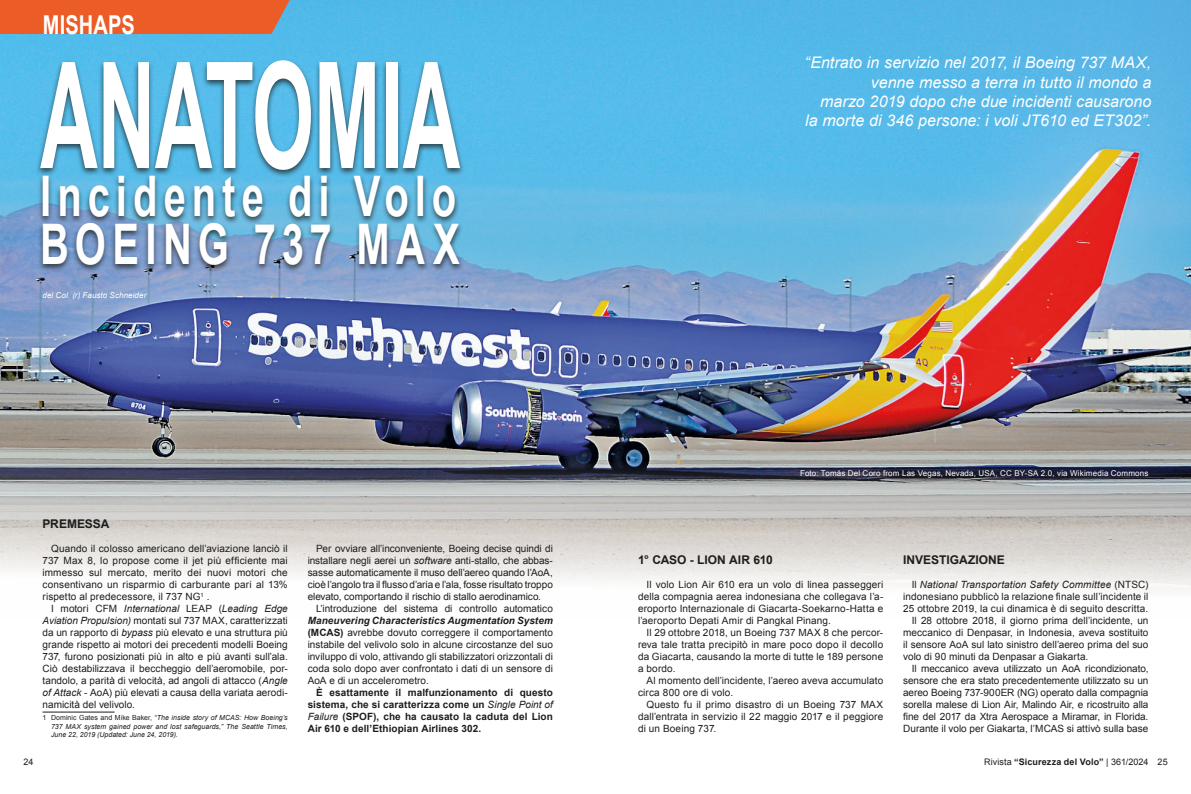
<style>
.page{position:relative;width:1191px;height:794px;background:#fff}
.page>*{position:absolute;margin:0;border:0;box-sizing:border-box;transform-origin:0 0}
.t1{font:700 148px "Arial";letter-spacing:-.005em;color:#fff;scale:.54 1}
.t2{font:700 56px/48px "Arial";letter-spacing:.15em;color:#fff;scale:.71 1}
.t3{font:700 26px "Arial";letter-spacing:.01em;color:#fff;scale:.77 1}
.t4{font:italic 16px/19.2px "Arial";letter-spacing:.005em;color:#fff;text-align:right}
.t5{font:700 12px "Arial";color:#1d1d1b}
.t6{font:10px "Arial";letter-spacing:.005em;color:#1d1d1b}
.t7{font:700 10px "Arial";letter-spacing:.01em;color:#1d1d1b}
.t8{font:italic 10px "Arial";letter-spacing:.01em;color:#1d1d1b}
.t9{font:italic 700 10px "Arial";letter-spacing:.005em;color:#1d1d1b}
.t10{font:700 9px "Arial";letter-spacing:.01em;color:#1d1d1b}
.t11{font:9px "Arial";color:#1d1d1b}
.t12{font:8px "Arial";letter-spacing:.02em;color:#fff}
.t13{font:italic 8px "Arial";letter-spacing:.01em;color:#fff}
.t14{font:italic 7px/8.4px "Arial";letter-spacing:.005em;color:#1d1d1b;text-align:justify}
.s1{font-style:normal}
.s2{font-style:italic}
.s3{font-weight:700}
.s4{font-weight:400;font-style:italic}
.s5{font-weight:400}
</style>
<div class="page">
<img style="left:0;top:0;width:1191px;height:591px">
<hr style="left:43px;top:711px;width:72px;height:1px;background:#1d1d1b">
<div style="left:35px;top:58px;width:430px;height:215px;background:#1d1d1b;opacity:.75"></div>
<div style="left:0;top:0;width:301px;height:34px;background:#eb5c26"></div>
<p class="t3" style="left:43px;top:8px;width:121px">MISHAPS</p>
<p class="t1" style="left:40px;top:19px;width:779px">ANATOMIA</p>
<p class="t2" style="left:40px;top:174px;width:592px">Incidente di Volo<br>BOEING 737 MAX</p>
<p class="t13" style="left:43px;top:290px;width:105px">del Col. (r) Fausto Schneider</p>
<p class="t5" style="left:43px;top:516px;width:68px">PREMESSA</p>
<p class="t6" style="left:51px;top:542px;width:238px">Quando il colosso americano dell’aviazione lanciò il</p>
<p class="t6" style="left:43px;top:554px;width:247px">737 Max 8, lo propose come il jet più efficiente mai</p>
<p class="t6" style="left:43px;top:566px;width:247px">immesso sul mercato, merito dei nuovi motori che</p>
<p class="t6" style="left:43px;top:578px;width:247px">consentivano un risparmio di carburante pari al 13%</p>
<p class="t6" style="left:43px;top:590px;width:168px">rispetto al predecessore, il 737 NG<sup>1</sup> .</p>
<p class="t8" style="left:51px;top:602px;width:238px"><span class="s1">I motori CFM</span> International <span class="s1">LEAP (</span>Leading Edge</p>
<p class="t6" style="left:43px;top:614px;width:247px"><span class="s2">Aviation Propulsion)</span> montati sul 737 MAX, caratterizzati</p>
<p class="t6" style="left:43px;top:626px;width:247px">da un rapporto di <span class="s2">bypass</span> più elevato e una struttura più</p>
<p class="t6" style="left:43px;top:638px;width:247px">grande rispetto ai motori dei precedenti modelli Boeing</p>
<p class="t6" style="left:43px;top:650px;width:247px">737, furono posizionati più in alto e più avanti sull’ala.</p>
<p class="t6" style="left:43px;top:662px;width:247px">Ciò destabilizzava il beccheggio dell’aeromobile, por-</p>
<p class="t6" style="left:43px;top:674px;width:247px">tandolo, a parità di velocità, ad angoli di attacco (<span class="s2">Angle</span></p>
<p class="t6" style="left:43px;top:686px;width:247px"><span class="s2">of Attack</span> - AoA) più elevati a causa della variata aerodi-</p>
<p class="t6" style="left:43px;top:698px;width:94px">namicità del velivolo.</p>
<p class="t14" style="left:51px;top:714px;width:238px;text-indent:-9px"><span class="s1">1 Dominic Gates and Mike Baker, “</span>The inside story of MCAS: How Boeing’s 737 MAX system gained power and lost safeguards,” The Seattle Times, June 22, 2019 (Updated: June 24, 2019)<span class="s1">.</span></p>
<p class="t6" style="left:316px;top:542px;width:238px">Per ovviare all’inconveniente, Boeing decise quindi di</p>
<p class="t6" style="left:308px;top:554px;width:247px">installare negli aerei un <span class="s2">software</span> anti-stallo, che abbas-</p>
<p class="t6" style="left:308px;top:566px;width:247px">sasse automaticamente il muso dell’aereo quando l’AoA,</p>
<p class="t6" style="left:308px;top:578px;width:247px">cioè l’angolo tra il flusso d’aria e l’ala, fosse risultato troppo</p>
<p class="t6" style="left:308px;top:590px;width:235px">elevato, comportando il rischio di stallo aerodinamico.</p>
<p class="t6" style="left:316px;top:602px;width:238px">L’introduzione del sistema di controllo automatico</p>
<p class="t9" style="left:308px;top:614px;width:247px">Maneuvering Characteristics Augmentation System</p>
<p class="t6" style="left:308px;top:626px;width:247px"><span class="s3">(MCAS)</span> avrebbe dovuto correggere il comportamento</p>
<p class="t6" style="left:308px;top:638px;width:247px">instabile del velivolo solo in alcune circostanze del suo</p>
<p class="t6" style="left:308px;top:650px;width:247px">inviluppo di volo, attivando gli stabilizzatori orizzontali di</p>
<p class="t6" style="left:308px;top:662px;width:247px">coda solo dopo aver confrontato i dati di un sensore di</p>
<p class="t6" style="left:308px;top:674px;width:123px">AoA e di un accelerometro.</p>
<p class="t7" style="left:316px;top:686px;width:238px">È esattamente il malfunzionamento di questo</p>
<p class="t7" style="left:308px;top:698px;width:247px">sistema, che si caratterizza come un <span class="s4">Single Point of</span></p>
<p class="t7" style="left:308px;top:710px;width:247px"><span class="s4">Failure</span> (SPOF), che ha causato la caduta del Lion</p>
<p class="t7" style="left:308px;top:722px;width:175px">Air 610 e dell’Ethiopian Airlines 302.</p>
<p class="t4" style="left:804px;top:53px;width:348px">“Entrato in servizio nel 2017, il Boeing 737 MAX, venne messo a terra in tutto il mondo a<br>marzo 2019 dopo che due incidenti causarono la morte di 346 persone: i voli JT610 ed ET302”.</p>
<p class="t12" style="left:800px;top:467px;width:350px">Foto: Tomás Del Coro from Las Vegas, Nevada, USA, CC BY-SA 2.0, via Wikimedia Commons</p>
<p class="t5" style="left:638px;top:552px;width:136px">1° CASO - LION AIR 610</p>
<p class="t6" style="left:646px;top:578px;width:238px">Il volo Lion Air 610 era un volo di linea passeggeri</p>
<p class="t6" style="left:638px;top:590px;width:247px">della compagnia aerea indonesiana che collegava l’a-</p>
<p class="t6" style="left:638px;top:602px;width:247px">eroporto Internazionale di Giacarta-Soekarno-Hatta e</p>
<p class="t6" style="left:638px;top:614px;width:194px">l’aeroporto Depati Amir di Pangkal Pinang.</p>
<p class="t6" style="left:646px;top:626px;width:238px">Il 29 ottobre 2018, un Boeing 737 MAX 8 che percor-</p>
<p class="t6" style="left:638px;top:638px;width:247px">reva tale tratta precipitò in mare poco dopo il decollo</p>
<p class="t6" style="left:638px;top:650px;width:247px">da Giacarta, causando la morte di tutte le 189 persone</p>
<p class="t6" style="left:638px;top:662px;width:39px">a bordo.</p>
<p class="t6" style="left:646px;top:674px;width:238px">Al momento dell’incidente, l’aereo aveva accumulato</p>
<p class="t6" style="left:638px;top:686px;width:97px">circa 800 ore di volo.</p>
<p class="t6" style="left:646px;top:698px;width:238px">Questo fu il primo disastro di un Boeing 737 MAX</p>
<p class="t6" style="left:638px;top:710px;width:247px">dall’entrata in servizio il 22 maggio 2017 e il peggiore</p>
<p class="t6" style="left:638px;top:722px;width:80px">di un Boeing 737.</p>
<p class="t5" style="left:903px;top:552px;width:103px">INVESTIGAZIONE</p>
<p class="t8" style="left:911px;top:578px;width:238px"><span class="s1">Il</span> National Transportation Safety Committee <span class="s1">(NTSC)</span></p>
<p class="t6" style="left:903px;top:590px;width:247px">indonesiano pubblicò la relazione finale sull’incidente il</p>
<p class="t6" style="left:903px;top:602px;width:247px">25 ottobre 2019, la cui dinamica è di seguito descritta.</p>
<p class="t6" style="left:911px;top:614px;width:238px">Il 28 ottobre 2018, il giorno prima dell’incidente, un</p>
<p class="t6" style="left:903px;top:626px;width:247px">meccanico di Denpasar, in Indonesia, aveva sostituito</p>
<p class="t6" style="left:903px;top:638px;width:247px">il sensore AoA sul lato sinistro dell’aereo prima del suo</p>
<p class="t6" style="left:903px;top:650px;width:187px">volo di 90 minuti da Denpasar a Giakarta.</p>
<p class="t6" style="left:911px;top:662px;width:238px">Il meccanico aveva utilizzato un AoA ricondizionato,</p>
<p class="t6" style="left:903px;top:674px;width:247px">sensore che era stato precedentemente utilizzato su un</p>
<p class="t6" style="left:903px;top:686px;width:247px">aereo Boeing 737-900ER (NG) operato dalla compagnia</p>
<p class="t6" style="left:903px;top:698px;width:247px">sorella malese di Lion Air, Malindo Air, e ricostruito alla</p>
<p class="t6" style="left:903px;top:710px;width:247px">fine del 2017 da Xtra Aerospace a Miramar, in Florida.</p>
<p class="t6" style="left:903px;top:722px;width:247px">Durante il volo per Giakarta, l’MCAS si attivò sulla base</p>
<p class="t11" style="left:23px;top:756px;width:12px">24</p>
<p class="t10" style="left:984px;top:756px;width:166px"><span class="s5">Rivista</span> “Sicurezza del Volo” <span class="s5">| 361/2024</span></p>
<p class="t11" style="left:1157px;top:756px;width:12px">25</p>
</div>
